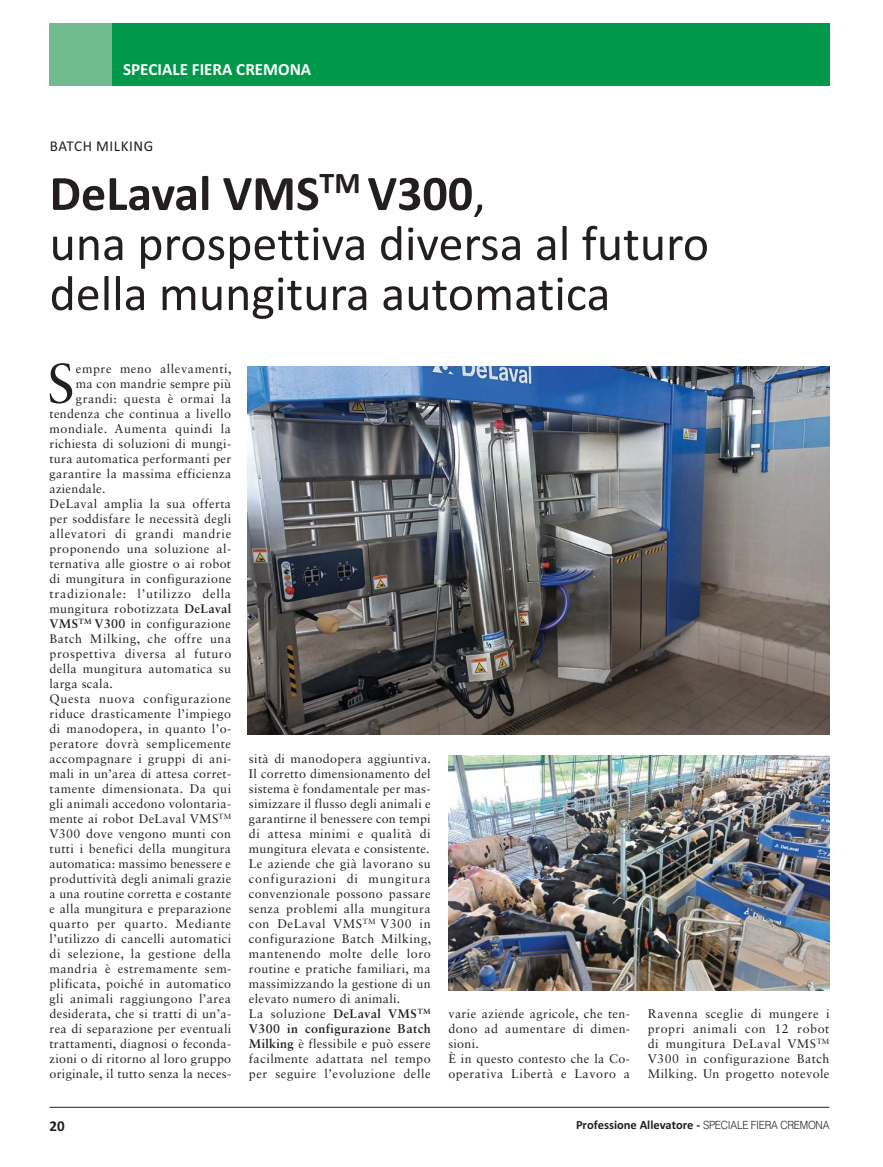
<style>
.page{position:relative;width:883px;height:1167px;background:#fff}
.page>*{position:absolute;margin:0;border:0;box-sizing:border-box;transform-origin:0 0}
.t1{font:55.5px "Sabon LT Std";color:#231f20}
.t2{font:50px/50px "Calibri";color:#231f20}
.t3{font:700 17px "Calibri";color:#fff}
.t4{font:15px "Calibri";letter-spacing:.04em;color:#231f20}
.t5{font:700 15px "Calibri";color:#231f20}
.t6{font:12.5px/15px "Sabon LT Std";letter-spacing:.03em;color:#231f20}
.t7{font:12.5px "Sabon LT Std";letter-spacing:.05em;color:#231f20}
.t8{font:700 12.5px "Calibri";color:#231f20}
.t9{font:12.5px "Sabon LT Std";letter-spacing:.06em;color:#231f20}
.s1{font-weight:700}
.s2{font-family:"Helvetica";font-weight:300;font-size:11.25px}
</style>
<div class="page">
<hr style="left:50px;top:1106px;width:779px;height:1px;background:#231f20">
<div style="left:50px;top:23px;width:779px;height:63px;background:#00984a"></div>
<div style="left:50px;top:23px;width:62px;height:63px;background:#6fbb8d"></div>
<img style="left:247px;top:366px;width:582px;height:368px">
<img style="left:448px;top:755px;width:381px;height:235px">
<h3 class="t3" style="left:123px;top:64px;width:190px">SPECIALE FIERA CREMONA</h3>
<p class="t4" style="left:50px;top:140px;width:105px">BATCH MILKING</p>
<h2 class="t2" style="left:50px;top:172px;width:661px"><span class="s1">DeLaval VMS</span><sup>TM</sup> <span class="s1">V300</span>,<br>una prospettiva diversa al futuro della mungitura automatica</h2>
<h1 class="t1" style="left:47px;top:356px;width:29px">S</h1>
<p class="t6" style="left:76px;top:361px;width:157px">empre meno allevamenti,</p>
<p class="t6" style="left:76px;top:376px;width:157px">ma con mandrie sempre più</p>
<p class="t6" style="left:76px;top:391px;width:157px">grandi: questa è ormai la</p>
<p class="t6" style="left:50px;top:406px;width:183px">tendenza che continua a livello</p>
<p class="t6" style="left:50px;top:421px;width:183px">mondiale. Aumenta quindi la</p>
<p class="t6" style="left:50px;top:436px;width:183px">richiesta di soluzioni di mungi-</p>
<p class="t6" style="left:50px;top:451px;width:183px">tura automatica performanti per</p>
<p class="t6" style="left:50px;top:466px;width:183px">garantire la massima efficienza</p>
<p class="t6" style="left:50px;top:481px;width:57px">aziendale.</p>
<p class="t6" style="left:50px;top:496px;width:183px">DeLaval amplia la sua offerta</p>
<p class="t6" style="left:50px;top:511px;width:183px">per soddisfare le necessità degli</p>
<p class="t7" style="left:50px;top:527px;width:183px">allevatori di grandi mandrie</p>
<p class="t6" style="left:50px;top:541px;width:183px">proponendo una soluzione al-</p>
<p class="t6" style="left:50px;top:556px;width:183px">ternativa alle giostre o ai robot</p>
<p class="t6" style="left:50px;top:571px;width:183px">di mungitura in configurazione</p>
<p class="t9" style="left:50px;top:587px;width:183px">tradizionale: l’utilizzo della</p>
<p class="t6" style="left:50px;top:601px;width:183px">mungitura robotizzata <span class="s1">DeLaval</span></p>
<p class="t6" style="left:50px;top:616px;width:183px"><span class="s1">VMS</span><sup>TM</sup> <span class="s1">V300</span> in configurazione</p>
<p class="t6" style="left:50px;top:631px;width:183px">Batch Milking, che offre una</p>
<p class="t7" style="left:50px;top:647px;width:183px">prospettiva diversa al futuro</p>
<p class="t6" style="left:50px;top:661px;width:183px">della mungitura automatica su</p>
<p class="t6" style="left:50px;top:676px;width:65px">larga scala.</p>
<p class="t6" style="left:50px;top:691px;width:183px">Questa nuova configurazione</p>
<p class="t6" style="left:50px;top:706px;width:183px">riduce drasticamente l’impiego</p>
<p class="t6" style="left:50px;top:721px;width:183px">di manodopera, in quanto l’o-</p>
<p class="t6" style="left:50px;top:736px;width:183px">peratore dovrà semplicemente</p>
<p class="t6" style="left:50px;top:751px;width:183px">accompagnare i gruppi di ani-</p>
<p class="t6" style="left:50px;top:766px;width:183px">mali in un’area di attesa corret-</p>
<p class="t6" style="left:50px;top:781px;width:183px">tamente dimensionata. Da qui</p>
<p class="t6" style="left:50px;top:796px;width:183px">gli animali accedono volontaria-</p>
<p class="t6" style="left:50px;top:811px;width:183px">mente ai robot DeLaval VMS<sup>TM</sup></p>
<p class="t6" style="left:50px;top:826px;width:183px">V300 dove vengono munti con</p>
<p class="t6" style="left:50px;top:841px;width:183px">tutti i benefici della mungitura</p>
<p class="t6" style="left:50px;top:856px;width:183px">automatica: massimo benessere e</p>
<p class="t6" style="left:50px;top:871px;width:183px">produttività degli animali grazie</p>
<p class="t6" style="left:50px;top:886px;width:183px">a una routine corretta e costante</p>
<p class="t6" style="left:50px;top:901px;width:183px">e alla mungitura e preparazione</p>
<p class="t6" style="left:50px;top:916px;width:183px">quarto per quarto. Mediante</p>
<p class="t6" style="left:50px;top:931px;width:183px">l’utilizzo di cancelli automatici</p>
<p class="t6" style="left:50px;top:946px;width:183px">di selezione, la gestione della</p>
<p class="t6" style="left:50px;top:961px;width:183px">mandria è estremamente sem-</p>
<p class="t6" style="left:50px;top:976px;width:183px">plificata, poiché in automatico</p>
<p class="t6" style="left:50px;top:991px;width:183px">gli animali raggiungono l’area</p>
<p class="t6" style="left:50px;top:1006px;width:183px">desiderata, che si tratti di un’a-</p>
<p class="t6" style="left:50px;top:1021px;width:183px">rea di separazione per eventuali</p>
<p class="t6" style="left:50px;top:1036px;width:183px">trattamenti, diagnosi o feconda-</p>
<p class="t6" style="left:50px;top:1051px;width:183px">zioni o di ritorno al loro gruppo</p>
<p class="t6" style="left:50px;top:1066px;width:183px">originale, il tutto senza la neces-</p>
<p class="t6" style="left:249px;top:751px;width:184px">sità di manodopera aggiuntiva.<br>Il corretto dimensionamento del sistema è fondamentale per mas&shy;simizzare il flusso degli animali e garantirne il benessere con tempi di attesa minimi e qualità di mungitura elevata e consistente.<br>Le aziende che già lavorano su configurazioni di mungitura convenzionale possono passare senza problemi alla mungitura con DeLaval VMS<sup>TM</sup> V300 in configurazione Batch Milking, mantenendo molte delle loro routine e pratiche familiari, ma massimizzando la gestione di un elevato numero di animali.<br>La soluzione <span class="s1">DeLaval VMS</span><sup>TM<br></sup><span class="s1">V300 in configurazione Batch<br>Milking</span> è flessibile e può essere facilmente adattata nel tempo per seguire l’evoluzione delle</p>
<p class="t6" style="left:448px;top:1006px;width:183px">varie aziende agricole, che ten&shy;dono ad aumentare di dimen&shy;sioni.<br>È in questo contesto che la Co&shy;operativa Libertà e Lavoro a</p>
<p class="t6" style="left:647px;top:1006px;width:183px;text-align:justify">Ravenna sceglie di mungere i propri animali con 12 robot di mungitura DeLaval VMS<sup>TM </sup>V300 in configurazione Batch Milking. Un progetto notevole</p>
<p class="t5" style="left:50px;top:1120px;width:17px">20</p>
<p class="t8" style="left:576px;top:1120px;width:255px">Professione Allevatore - <span class="s2">SPECIALE FIERA CREMONA</span></p>
</div>
